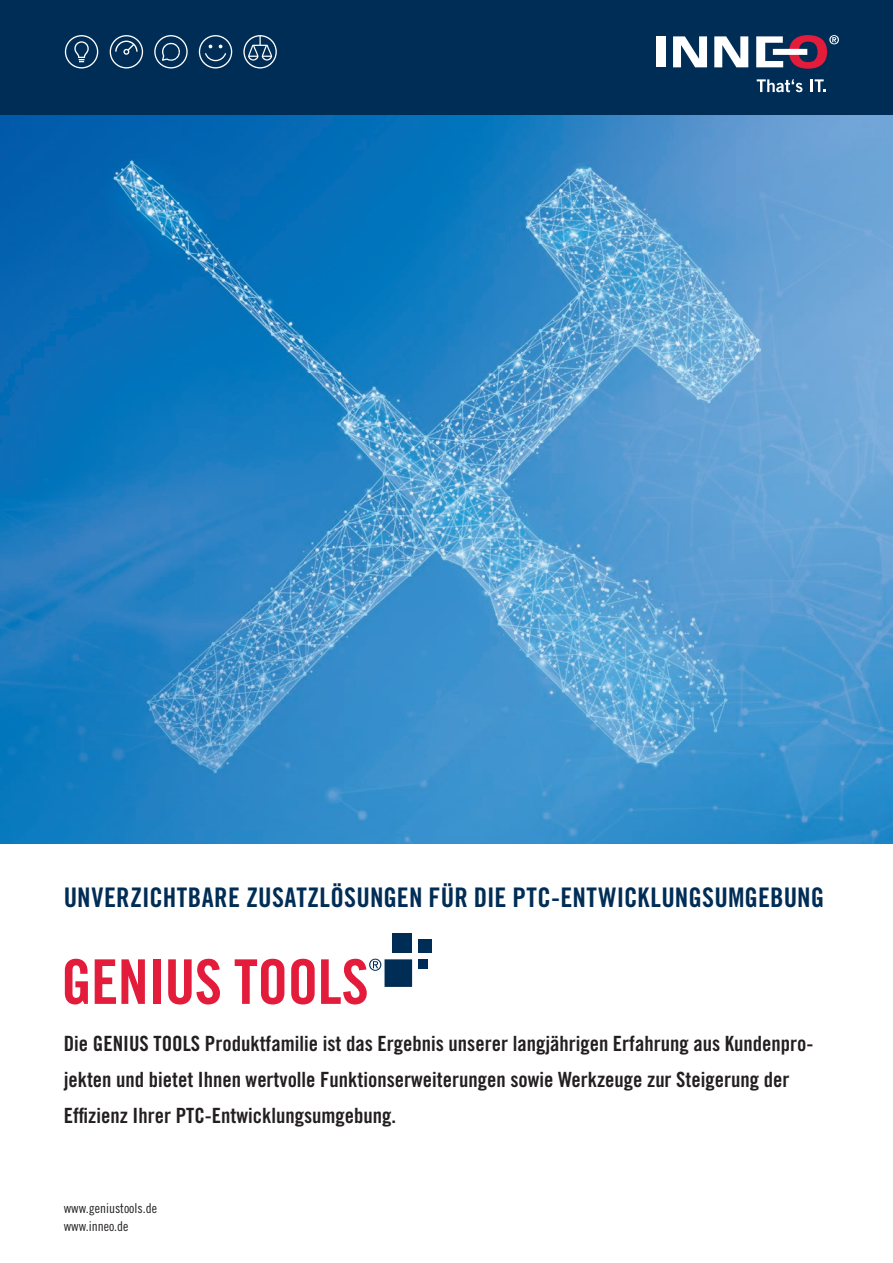
<style>
.page{position:relative;width:893px;height:1263px;background:#fff}
.page>*{position:absolute;margin:0;border:0;box-sizing:border-box;transform-origin:0 0}
.Vor-Titel{font:27px "Trade Gothic LT Pro Bd Cn 20";letter-spacing:.01em;color:#002d56}
.Intro{font:21px/36px "Trade Gothic LT Pro Bd Cn 20";color:#231f20}
.Fußzeile_weiß{font:13.5px "Trade Gothic LT Pro Cn 18";color:#231f20}
</style>
<div class="page">
<img style="left:0;top:115px;width:893px;height:729px">
<div style="left:0;top:0;width:893px;height:115px;background:#002d56"></div>
<svg style="left:757px;top:79px;width:45px;height:13px"></svg>
<svg style="left:810px;top:79px;width:16px;height:13px"></svg>
<div style="left:773px;top:49px;width:34px;height:6px;background:#fff"></div>
<div style="left:657px;top:36px;width:9px;height:31px;background:#fff"></div>
<svg style="left:673px;top:36px;width:34px;height:31px"></svg>
<svg style="left:714px;top:36px;width:34px;height:31px"></svg>
<svg style="left:756px;top:36px;width:27px;height:31px"></svg>
<svg style="left:789px;top:35px;width:50px;height:34px"></svg>
<svg style="left:199px;top:35px;width:33px;height:33px"></svg>
<svg style="left:154px;top:35px;width:34px;height:33px"></svg>
<svg style="left:65px;top:35px;width:33px;height:33px"></svg>
<svg style="left:243px;top:35px;width:34px;height:33px"></svg>
<svg style="left:110px;top:35px;width:33px;height:33px"></svg>
<svg style="left:65px;top:959px;width:23px;height:45px"></svg>
<svg style="left:95px;top:959px;width:50px;height:45px"></svg>
<div style="left:153px;top:959px;width:7px;height:45px;background:#e41c3b"></div>
<svg style="left:168px;top:959px;width:52px;height:45px"></svg>
<svg style="left:235px;top:959px;width:49px;height:45px"></svg>
<svg style="left:291px;top:959px;width:24px;height:45px"></svg>
<div style="left:385px;top:959px;width:27px;height:28px;background:#002d56"></div>
<div style="left:393px;top:934px;width:19px;height:19px;background:#002d56"></div>
<div style="left:418px;top:939px;width:14px;height:14px;background:#002d56"></div>
<div style="left:418px;top:959px;width:10px;height:10px;background:#002d56"></div>
<svg style="left:321px;top:959px;width:60px;height:45px"></svg>
<p class="Vor-Titel" style="left:64px;top:880px;width:762px">UNVERZICHTBARE ZUSATZLÖSUNGEN FÜR DIE PTC-ENTWICKLUNGSUMGEBUNG</p>
<p class="Intro" style="left:64px;top:1025px;width:751px">Die GENIUS TOOLS Produktfamilie ist das Ergebnis unserer langjährigen Erfahrung aus Kundenpro&shy;jekten und bietet Ihnen wertvolle Funktionserweiterungen sowie Werkzeuge zur Steigerung der<br>Effizienz Ihrer PTC-Entwicklungsumgebung.</p>
<p class="Fußzeile_weiß" style="left:64px;top:1200px;width:95px">www.geniustools.de</p>
<p class="Fußzeile_weiß" style="left:64px;top:1218px;width:66px">www.inneo.de</p>
</div>
